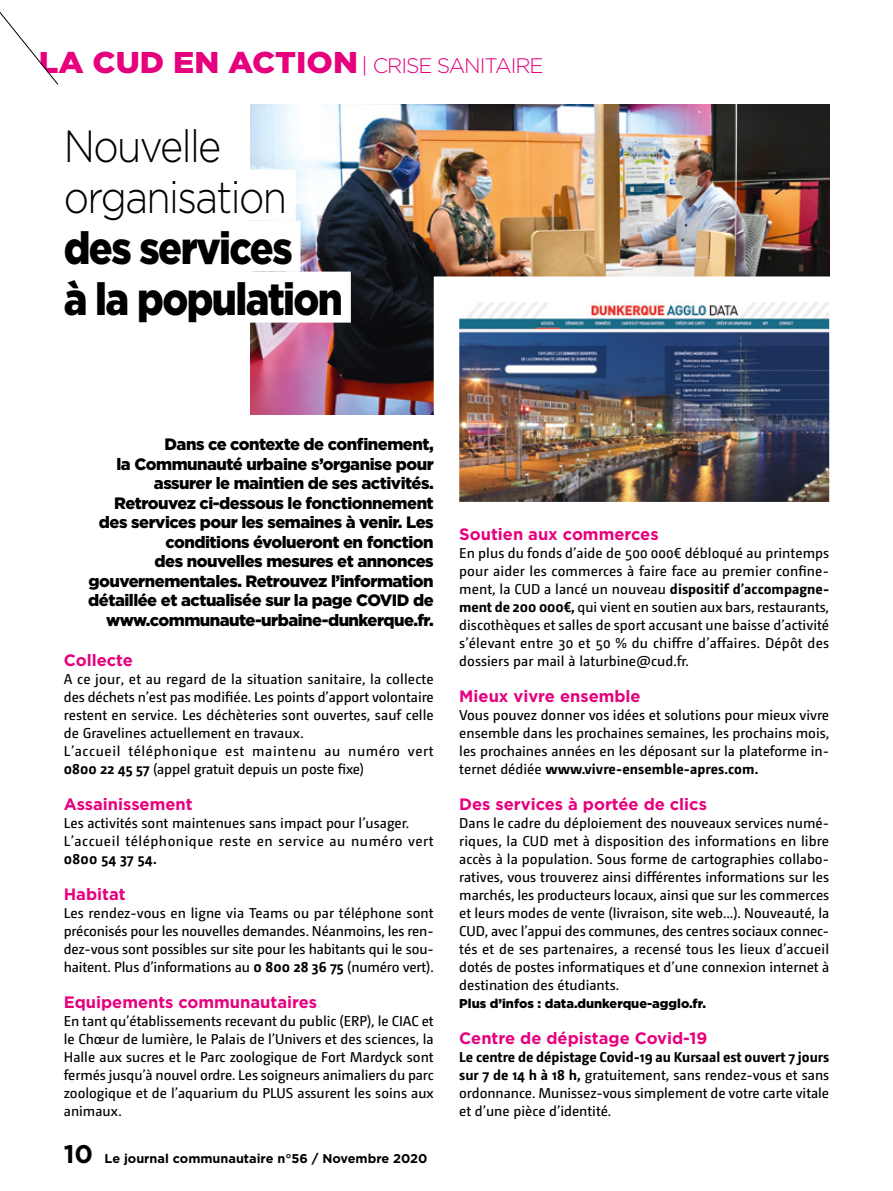
<style>
.page{position:relative;width:893px;height:1191px;background:#fff}
.page>*{position:absolute;margin:0;border:0;box-sizing:border-box;transform-origin:0 0}
.t1{font:900 45px/51px "Gotham";letter-spacing:-.04em;color:#000;scale:.88 1}
.t2{font:300 45px/51px "Gotham";letter-spacing:-.04em;color:#000;scale:.88 1}
.t3{font:300 21px "Gotham";letter-spacing:-.05em;color:#e6007d}
.t4{font:900 16.5px/19.5px "Gotham";letter-spacing:-.03em;color:#000;text-align:right}
.t5{font:700 16.5px "Gotham";color:#e6007d}
.t6{font:14.25px/18px "Camingo Regular TF";color:#000;text-align:justify}
.t7{font:700 14.25px "Camingo";color:#000}
.t8{font:700 14.25px "Camingo";letter-spacing:.02em;color:#000}
.t9{font:700 12.75px "Gotham";color:#000}
.t10{font:900 12.75px "Gotham";color:#000}
.s1{font-weight:900;font-size:30px}
.s2{font-style:italic}
.s3{font-family:"Camingo";font-weight:700}
.s4{font-size:25.5px}
.s5{font-family:"Camingo Regular TF";font-weight:400}
</style>
<div class="page">
<svg style="left:0;top:12px;width:59px;height:73px"></svg>
<img style="left:251px;top:104px;width:578px;height:310px">
<img style="left:421px;top:264px;width:409px;height:238px">
<div style="left:64px;top:169px;width:232px;height:51px;background:#fff"></div>
<div style="left:64px;top:220px;width:236px;height:51px;background:#fff"></div>
<div style="left:64px;top:271px;width:287px;height:51px;background:#fff"></div>
<h2 class="t3" style="left:39px;top:52px;width:506px"><span class="s1">LA CUD EN ACTION</span> <span class="s2">/</span>CRISE SANITAIRE</h2>
<h1 class="t2" style="left:64px;top:120px;width:255px">Nouvelle organisation</h1>
<h1 class="t1" style="left:64px;top:222px;width:319px">des services<br>à la population</h1>
<p class="t4" style="left:88px;top:434px;width:347px">Dans ce contexte de confinement,<br>la Communauté urbaine s’organise pour assurer le maintien de ses activités.<br>Retrouvez ci-dessous le fonctionnement des services pour les semaines à venir. Les conditions évolueront en fonction<br>des nouvelles mesures et annonces gouvernementales. Retrouvez l’information détaillée et actualisée sur la page COVID de www.communaute-urbaine-dunkerque.fr.</p>
<p class="t5" style="left:64px;top:650px;width:71px">Collecte</p>
<p class="t6" style="left:64px;top:670px;width:371px;text-align:left">A ce jour, et au regard de la situation sanitaire, la collecte des déchets n’est pas modifiée. Les points d’apport volontaire restent en service. Les déchèteries sont ouvertes, sauf celle de Gravelines actuellement en travaux.<br>L’accueil téléphonique est maintenu au numéro vert <span class="s3">0800 22 45 57</span> (appel gratuit depuis un poste fixe)</p>
<p class="t5" style="left:64px;top:794px;width:130px">Assainissement</p>
<p class="t6" style="left:64px;top:814px;width:371px">Les activités sont maintenues sans impact pour l’usager.<br>L’accueil téléphonique reste en service au numéro vert</p>
<p class="t8" style="left:64px;top:850px;width:95px">0800 54 37 54.</p>
<p class="t5" style="left:64px;top:884px;width:63px">Habitat</p>
<p class="t6" style="left:64px;top:904px;width:371px">Les rendez-vous en ligne via Teams ou par téléphone sont préconisés pour les nouvelles demandes. Néanmoins, les ren&shy;dez-vous sont possibles sur site pour les habitants qui le sou&shy;haitent. Plus d’informations au <span class="s3">0 800 28 36 75</span> (numéro vert).</p>
<p class="t5" style="left:64px;top:992px;width:255px">Equipements communautaires</p>
<p class="t6" style="left:64px;top:1012px;width:371px">En tant qu’établissements recevant du public (ERP), le CIAC et le Chœur de lumière, le Palais de l’Univers et des sciences, la Halle aux sucres et le Parc zoologique de Fort Mardyck sont fermés jusqu’à nouvel ordre. Les soigneurs animaliers du parc zoologique et de l’aquarium du PLUS assurent les soins aux animaux.</p>
<p class="t9" style="left:64px;top:1150px;width:365px"><span class="s4">10</span> Le journal communautaire n°56 / Novembre 2020</p>
<p class="t5" style="left:459px;top:524px;width:201px">Soutien aux commerces</p>
<p class="t6" style="left:459px;top:544px;width:371px">En plus du fonds d’aide de 500 000€ débloqué au printemps pour aider les commerces à faire face au premier confine&shy;ment, la CUD a lancé un nouveau <span class="s3">dispositif d’accompagne&shy;ment de 200 000€,</span> qui vient en soutien aux bars, restaurants, discothèques et salles de sport accusant une baisse d’activité s’élevant entre 30 et 50 % du chiffre d’affaires. Dépôt des dossiers par mail à laturbine@cud.fr.</p>
<p class="t5" style="left:459px;top:686px;width:183px">Mieux vivre ensemble</p>
<p class="t6" style="left:459px;top:706px;width:371px">Vous pouvez donner vos idées et solutions pour mieux vivre ensemble dans les prochaines semaines, les prochains mois, les prochaines années en les déposant sur la plateforme in-</p>
<p class="t7" style="left:459px;top:760px;width:301px"><span class="s5">ternet dédiée</span> www.vivre-ensemble-apres.com.</p>
<p class="t5" style="left:459px;top:794px;width:249px">Des services à portée de clics</p>
<p class="t6" style="left:459px;top:814px;width:372px">Dans le cadre du déploiement des nouveaux services numé&shy;riques, la CUD met à disposition des informations en libre accès à la population. Sous forme de cartographies collabo&shy;ratives, vous trouverez ainsi différentes informations sur les marchés, les producteurs locaux, ainsi que sur les commerces et leurs modes de vente (livraison, site web…). Nouveauté, la CUD, avec l’appui des communes, des centres sociaux connec&shy;tés et de ses partenaires, a recensé tous les lieux d’accueil dotés de postes informatiques et d’une connexion internet à destination des étudiants.</p>
<p class="t10" style="left:459px;top:996px;width:248px">Plus d’infos : data.dunkerque-agglo.fr.</p>
<p class="t5" style="left:459px;top:1028px;width:250px">Centre de dépistage Covid-19</p>
<p class="t7" style="left:459px;top:1048px;width:371px">Le centre de dépistage Covid-19 au Kursaal est ouvert 7 jours</p>
<p class="t6" style="left:459px;top:1066px;width:371px"><span class="s3">sur 7 de 14 h à 18 h,</span> gratuitement, sans rendez-vous et sans ordonnance. Munissez-vous simplement de votre carte vitale et d’une pièce d’identité.</p>
</div>
